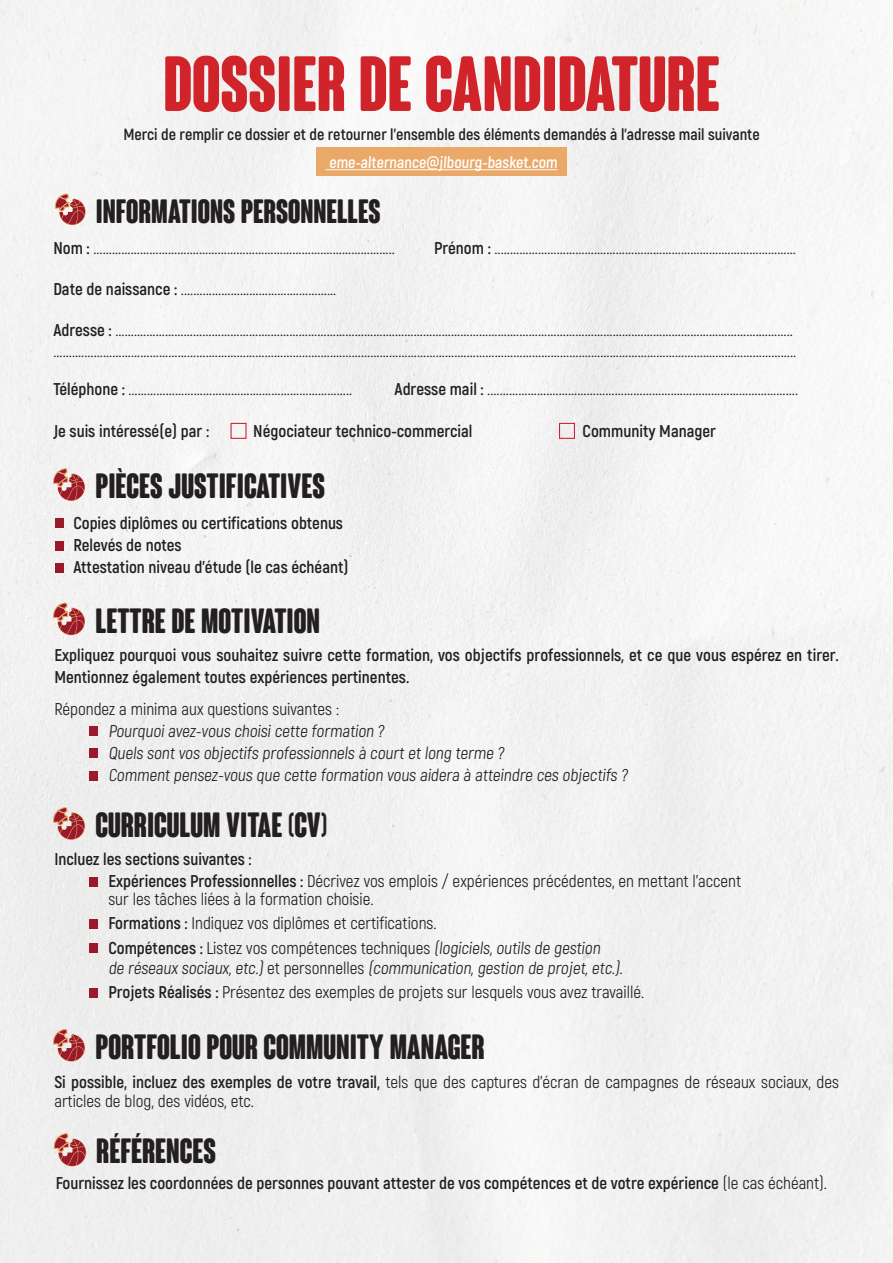
<style>
.page{position:relative;width:893px;height:1263px;background:#f2f2f2}
.page>*{position:absolute;margin:0;border:0;box-sizing:border-box;transform-origin:0 0}
.t1{font:700 condensed 75.9px "Coluna Rounded";color:#d1232a}
.t2{font:700 condensed 34.2px "Coluna Rounded";color:#231f20}
.t3{font:700 condensed 32.85px "Coluna Rounded";color:#231f20}
.t4{font:17.1px/21.9px "Akrobat";color:#231f20}
.t5{font:700 17.1px/21.9px "Akrobat";color:#231f20}
.t6{font:700 16.2px "Akrobat";color:#231f20}
.t7{font:700 16.2px "Akrobat";color:#fff}
.s1{font-weight:700}
.s2{font-weight:400}
</style>
<div class="page">
<svg style="left:55px;top:192px;width:31px;height:33px"></svg>
<svg style="left:53px;top:468px;width:32px;height:33px"></svg>
<svg style="left:53px;top:602px;width:32px;height:33px"></svg>
<svg style="left:53px;top:807px;width:32px;height:33px"></svg>
<svg style="left:53px;top:1029px;width:32px;height:32px"></svg>
<svg style="left:54px;top:1131px;width:32px;height:35px"></svg>
<div style="left:231px;top:423px;width:16px;height:16px;border:1px solid #d21f2d"></div>
<div style="left:559px;top:423px;width:16px;height:16px;border:1px solid #d21f2d"></div>
<div style="left:56px;top:519px;width:8px;height:9px;background:#991a2b"></div>
<div style="left:89px;top:726px;width:9px;height:9px;background:#991a2b"></div>
<div style="left:89px;top:877px;width:9px;height:9px;background:#991a2b"></div>
<div style="left:56px;top:541px;width:8px;height:9px;background:#991a2b"></div>
<div style="left:89px;top:748px;width:9px;height:9px;background:#991a2b"></div>
<div style="left:89px;top:919px;width:9px;height:9px;background:#991a2b"></div>
<div style="left:56px;top:564px;width:8px;height:9px;background:#991a2b"></div>
<div style="left:89px;top:771px;width:9px;height:9px;background:#991a2b"></div>
<div style="left:89px;top:944px;width:9px;height:9px;background:#991a2b"></div>
<div style="left:89px;top:988px;width:9px;height:9px;background:#991a2b"></div>
<div style="left:316px;top:148px;width:251px;height:28px;background:#eaa869"></div>
<hr style="left:326px;top:169px;width:231px;height:1px;background:#fff">
<h1 class="t1" style="left:163px;top:43px;width:558px">DOSSIER DE CANDIDATURE</h1>
<p class="t6" style="left:123px;top:124px;width:638px">Merci de remplir ce dossier et de retourner l’ensemble des éléments demandés à l’adresse mail suivante</p>
<p class="t7" style="left:329px;top:152px;width:231px">eme-alternance@jlbourg-basket.com</p>
<h3 class="t3" style="left:96px;top:193px;width:286px">INFORMATIONS PERSONNELLES</h3>
<p class="t4" style="left:53px;top:237px;width:343px"><span class="s1">Nom :</span> .................................................................................................</p>
<p class="t4" style="left:434px;top:237px;width:363px"><span class="s1">Prénom :</span> .................................................................................................</p>
<p class="t4" style="left:53px;top:278px;width:285px"><span class="s1">Date de naissance :</span> ..................................................</p>
<p class="t4" style="left:53px;top:319px;width:744px"><span class="s1">Adresse :</span> .......................................................................................................................................................................................................................... ...............................................................................................................................................................................................................................................</p>
<p class="t4" style="left:53px;top:378px;width:300px"><span class="s1">Téléphone :</span> ........................................................................</p>
<p class="t4" style="left:395px;top:378px;width:405px"><span class="s1">Adresse mail :</span> ....................................................................................................</p>
<p class="t5" style="left:53px;top:420px;width:157px">Je suis intéressé(e) par :</p>
<p class="t5" style="left:253px;top:420px;width:221px">Négociateur technico-commercial</p>
<p class="t5" style="left:583px;top:420px;width:135px">Community Manager</p>
<h2 class="t2" style="left:96px;top:468px;width:231px">PIÈCES JUSTIFICATIVES</h2>
<p class="t5" style="left:73px;top:512px;width:277px">Copies diplômes ou certifications obtenus<br>Relevés de notes<br>Attestation niveau d’étude (le cas échéant)</p>
<h2 class="t2" style="left:96px;top:602px;width:226px">LETTRE DE MOTIVATION</h2>
<p class="t5" style="left:54px;top:644px;width:786px">Expliquez pourquoi vous souhaitez suivre cette formation, vos objectifs professionnels, et ce que vous espérez en tirer.<br>Mentionnez également toutes expériences pertinentes.</p>
<p class="t4" style="left:108px;top:698px;width:523px;text-indent:-54px">Répondez a minima aux questions suivantes :<br>Pourquoi avez-vous choisi cette formation ?<br>Quels sont vos objectifs professionnels à court et long terme ?<br>Comment pensez-vous que cette formation vous aidera à atteindre ces objectifs ?</p>
<h2 class="t2" style="left:96px;top:807px;width:233px">CURRICULUM VITAE (CV)</h2>
<p class="t4" style="left:108px;top:848px;width:634px;text-indent:-54px"><span class="s1">Incluez les sections suivantes :<br>Expériences Professionnelles :</span> Décrivez vos emplois / expériences précédentes, en mettant l’accent</p>
<p class="t4" style="left:108px;top:887px;width:496px;line-height:24.2px">sur les tâches liées à la formation choisie.<br><span class="s1">Formations :</span> Indiquez vos diplômes et certifications.<br><span class="s1">Compétences :</span> Listez vos compétences techniques (logiciels, outils de gestion</p>
<p class="t4" style="left:108px;top:955px;width:537px;line-height:24.2px">de réseaux sociaux, etc.) e t p e r s o n n e l l e s (communication, gestion de projet, etc.).<br><span class="s1">Projets Réalisés :</span> Présentez des exemples de projets sur lesquels vous avez travaillé.</p>
<h2 class="t2" style="left:96px;top:1028px;width:390px">PORTFOLIO POUR COMMUNITY MANAGER</h2>
<p class="t4" style="left:54px;top:1072px;width:786px;line-height:19.5px"><span class="s1">Si possible, incluez des exemples de votre travail,</span> tels que des captures d’écran de campagnes de réseaux sociaux, des articles de blog, des vidéos, etc.</p>
<h2 class="t2" style="left:96px;top:1133px;width:121px">RÉFÉRENCES</h2>
<p class="t5" style="left:56px;top:1172px;width:773px">Fournissez les coordonnées de personnes pouvant attester de vos compétences et de votre expérience <span class="s2">(le cas échéant).</span></p>
</div>
